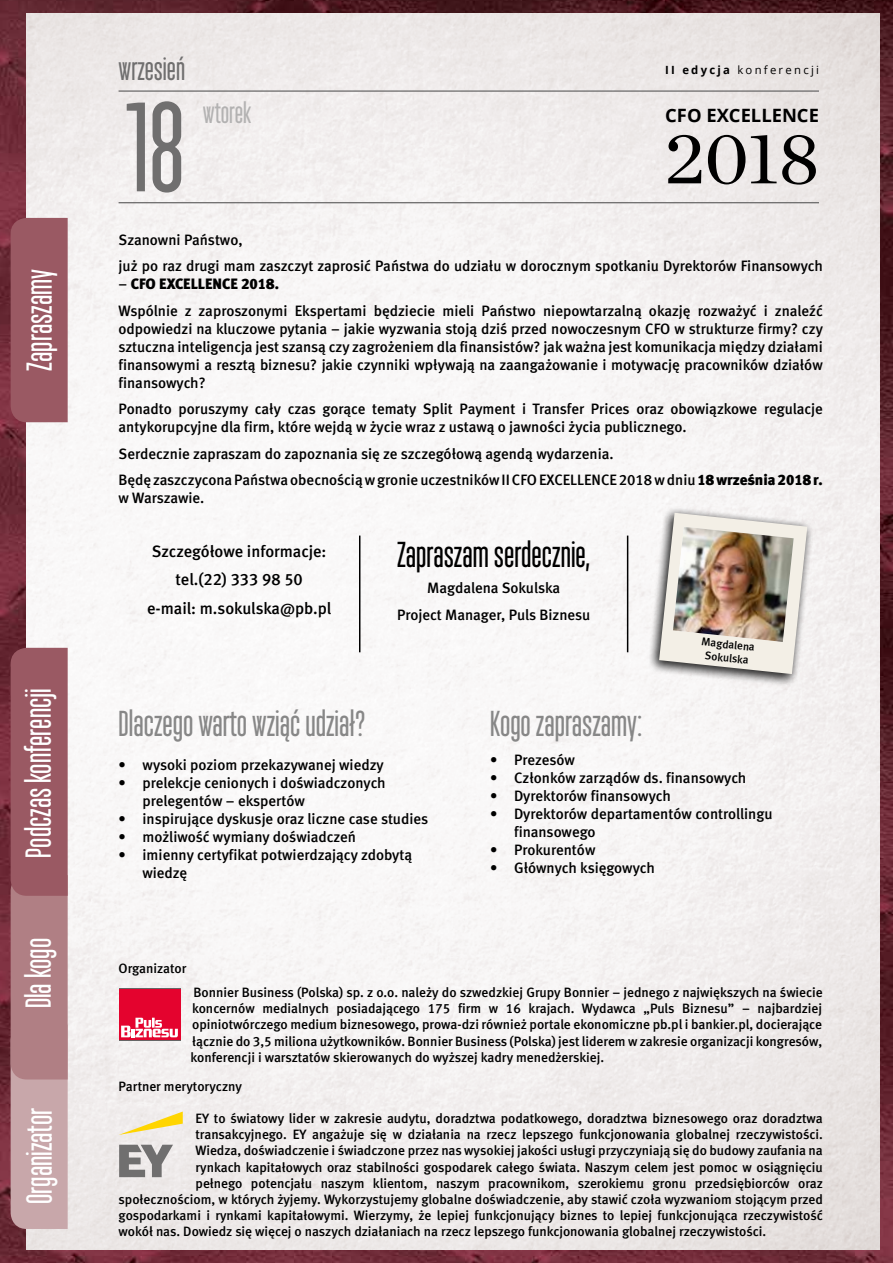
<style>
.page{position:relative;width:893px;height:1263px;background:#fff}
.page>*{position:absolute;margin:0;border:0;box-sizing:border-box;transform-origin:0 0}
.t1{font:500 126.75px "Monopol";color:#706f6f}
.t2{font:74.85px "Chronicle Pl Deck Roman";color:#000}
.t3{font:500 36px "Monopol";color:#fff}
.t4{font:500 36px "Monopol";color:#878787}
.t5{font:500 36px "Monopol";color:#000}
.t6{font:500 31.65px "Monopol";color:#706f6f}
.t7{font:500 29.4px "Monopol";color:#b3b2b2}
.t8{font:700 18.45px "Open Sans";color:#000}
.t9{font:16.5px/28.3px "Meta Medium CELF";color:#000;text-align:center}
.t10{font:15px/18px "Meta Medium CELF";color:#000}
.t11{font:15px "Meta Black CELF";color:#000}
.t12{font:13.5px/16.2px "Meta Medium CELF";color:#000;text-align:justify}
.t13{font:11.25px "Open Sans";letter-spacing:.2em;color:#000}
.t14{font:11.25px/13.5px "Meta Medium CELF";color:#000;text-align:center}
.s1{font-weight:700}
.s2{font-family:"Meta Medium CELF"}
.s3{font-family:"Meta Black CELF"}
</style>
<div class="page">
<img style="left:0;top:0;width:893px;height:1263px">
<img style="left:27px;top:14px;width:852px;height:1235px">
<div style="left:11px;top:218px;width:57px;height:204px;background:#9a5963"></div>
<svg style="left:11px;top:648px;width:57px;height:581px"></svg>
<hr style="left:119px;top:90px;width:700px;height:2px;background:#706f6f">
<hr style="left:119px;top:202px;width:700px;height:1px;background:#706f6f">
<hr style="left:359px;top:536px;width:1px;height:116px;background:#000">
<hr style="left:627px;top:536px;width:1px;height:116px;background:#000">
<div style="left:119px;top:988px;width:62px;height:53px;background:#666"></div>
<div style="left:119px;top:989px;width:62px;height:51px;background:#e4032e"></div>
<svg style="left:121px;top:1018px;width:57px;height:19px"></svg>
<svg style="left:119px;top:1145px;width:54px;height:32px"></svg>
<svg style="left:119px;top:1111px;width:64px;height:24px"></svg>
<div style="left:647px;top:507px;width:168px;height:180px;background:#000;opacity:.75"></div>
<svg style="left:659px;top:513px;width:148px;height:161px"></svg>
<img style="left:673px;top:527px;width:121px;height:115px">
<h3 class="t3" style="left:20px;top:371px;width:103px;rotate:-90deg">Zapraszamy</h3>
<h3 class="t3" style="left:19px;top:857px;width:171px;rotate:-90deg">Podczas konferencji</h3>
<h3 class="t3" style="left:19px;top:1008px;width:72px;rotate:-90deg">Dla kogo</h3>
<h3 class="t3" style="left:20px;top:1204px;width:97px;rotate:-90deg">Organizator</h3>
<h3 class="t6" style="left:119px;top:52px;width:68px">wrzesień</h3>
<p class="t13" style="left:665px;top:62px;width:155px"><span class="s1">II edycja</span> konferencji</p>
<h1 class="t1" style="left:125px;top:80px;width:62px">18</h1>
<h3 class="t8" style="left:665px;top:103px;width:155px">CFO EXCELLENCE</h3>
<h3 class="t7" style="left:203px;top:97px;width:50px">wtorek</h3>
<h2 class="t2" style="left:664px;top:112px;width:157px">2018</h2>
<p class="t10" style="left:119px;top:226px;width:706px;line-height:26.5px">Szanowni Państwo,<br>już po raz drugi mam zaszczyt zaprosić Państwa do udziału w dorocznym spotkaniu Dyrektorów Finansowych</p>
<p class="t11" style="left:119px;top:275px;width:162px"><span class="s2">–</span> CFO EXCELLENCE 2018.</p>
<p class="t10" style="left:119px;top:301px;width:706px;text-align:justify">Wspólnie z zaproszonymi Ekspertami będziecie mieli Państwo niepowtarzalną okazję rozważyć i znaleźć odpowiedzi na kluczowe pytania – jakie wyzwania stoją dziś przed nowoczesnym CFO w strukturze firmy? czy sztuczna inteligencja jest szansą czy zagrożeniem dla finansistów? jak ważna jest komunikacja między działami finansowymi a resztą biznesu? jakie czynniki wpływają na zaangażowanie i motywację pracowników działów finansowych?</p>
<p class="t10" style="left:119px;top:400px;width:706px">Ponadto poruszymy cały czas gorące tematy Split Payment i Transfer Prices oraz obowiązkowe regulacje antykorupcyjne dla firm, które wejdą w życie wraz z ustawą o jawności życia publicznego.</p>
<p class="t10" style="left:119px;top:440px;width:706px;line-height:26.5px">Serdecznie zapraszam do zapoznania się ze szczegółową agendą wydarzenia.<br>Będę zaszczycona Państwa obecnością w gronie uczestników II CFO EXCELLENCE 2018 w dniu <span class="s3">18 września 2018 r.</span></p>
<p class="t10" style="left:119px;top:489px;width:87px">w Warszawie.</p>
<p class="t9" style="left:147px;top:537px;width:186px">Szczegółowe informacje: tel.(22) 333 98 50<br>e-mail: m.sokulska@pb.pl</p>
<h3 class="t5" style="left:397px;top:535px;width:195px">Zapraszam serdecznie,</h3>
<p class="t10" style="left:397px;top:575px;width:195px;line-height:26.5px;text-align:center">Magdalena Sokulska<br>Project Manager, Puls Biznesu</p>
<h3 class="t4" style="left:119px;top:704px;width:248px">Dlaczego warto wziąć udział?</h3>
<h3 class="t4" style="left:490px;top:704px;width:154px">Kogo zapraszamy:</h3>
<p class="t14" style="left:702px;top:635px;width:55px;rotate:6deg">Magdalena<br>Sokulska</p>
<p class="t10" style="left:119px;top:756px;width:267px">• wysoki poziom przekazywanej wiedzy</p>
<p class="t10" style="left:143px;top:774px;width:245px;text-indent:-24px">• prelekcje cenionych i doświadczonych prelegentów – ekspertów</p>
<p class="t10" style="left:119px;top:810px;width:311px">• inspirujące dyskusje oraz liczne case studies</p>
<p class="t10" style="left:119px;top:828px;width:239px">• możliwość wymiany doświadczeń</p>
<p class="t10" style="left:143px;top:846px;width:271px;text-indent:-24px">• imienny certyfikat potwierdzający zdobytą wiedzę</p>
<p class="t12" style="left:119px;top:960px;width:69px">Organizator</p>
<p class="t10" style="left:490px;top:751px;width:86px">• Prezesów</p>
<p class="t10" style="left:490px;top:769px;width:258px">• Członków zarządów ds. finansowych</p>
<p class="t10" style="left:490px;top:787px;width:182px">• Dyrektorów finansowych</p>
<p class="t10" style="left:514px;top:805px;width:260px;text-indent:-24px">• Dyrektorów departamentów controllingu finansowego</p>
<p class="t10" style="left:490px;top:841px;width:107px">• Prokurentów</p>
<p class="t10" style="left:490px;top:859px;width:166px">• Głównych księgowych</p>
<p class="t12" style="left:191px;top:984px;width:634px">Bonnier Business (Polska) sp. z o.o. należy do szwedzkiej Grupy Bonnier – jednego z największych na świecie koncernów medialnych posiadającego 175 firm w 16 krajach. Wydawca „Puls Biznesu” – najbardziej opiniotwórczego medium biznesowego, prowa-dzi również portale ekonomiczne pb.pl i bankier.pl, docierające łącznie do 3,5 miliona użytkowników. Bonnier Business (Polska) jest liderem w zakresie organizacji kongresów, konferencji i warsztatów skierowanych do wyższej kadry menedżerskiej.</p>
<p class="t12" style="left:119px;top:1079px;width:125px">Partner merytoryczny</p>
<p class="t12" style="left:196px;top:1110px;width:629px">EY to światowy lider w zakresie audytu, doradztwa podatkowego, doradztwa biznesowego oraz doradztwa</p>
<p class="t12" style="left:196px;top:1126px;width:629px">transakcyjnego. EY angażuje się w działania na rzecz lepszego funkcjonowania globalnej rzeczywistości.</p>
<p class="t12" style="left:196px;top:1142px;width:629px">Wiedza, doświadczenie i świadczone przez nas wysokiej jakości usługi przyczyniają się do budowy zaufania na</p>
<p class="t12" style="left:196px;top:1159px;width:629px">rynkach kapitałowych oraz stabilności gospodarek całego świata. Naszym celem jest pomoc w osiągnięciu</p>
<p class="t12" style="left:196px;top:1175px;width:629px">pełnego potencjału naszym klientom, naszym pracownikom, szerokiemu gronu przedsiębiorców oraz</p>
<p class="t12" style="left:119px;top:1191px;width:706px">społecznościom, w których żyjemy. Wykorzystujemy globalne doświadczenie, aby stawić czoła wyzwaniom stojącym przed</p>
<p class="t12" style="left:119px;top:1207px;width:706px">gospodarkami i rynkami kapitałowymi. Wierzymy, że lepiej funkcjonujący biznes to lepiej funkcjonująca rzeczywistość</p>
<p class="t12" style="left:119px;top:1223px;width:649px">wokół nas. Dowiedz się więcej o naszych działaniach na rzecz lepszego funkcjonowania globalnej rzeczywistości.</p>
</div>
